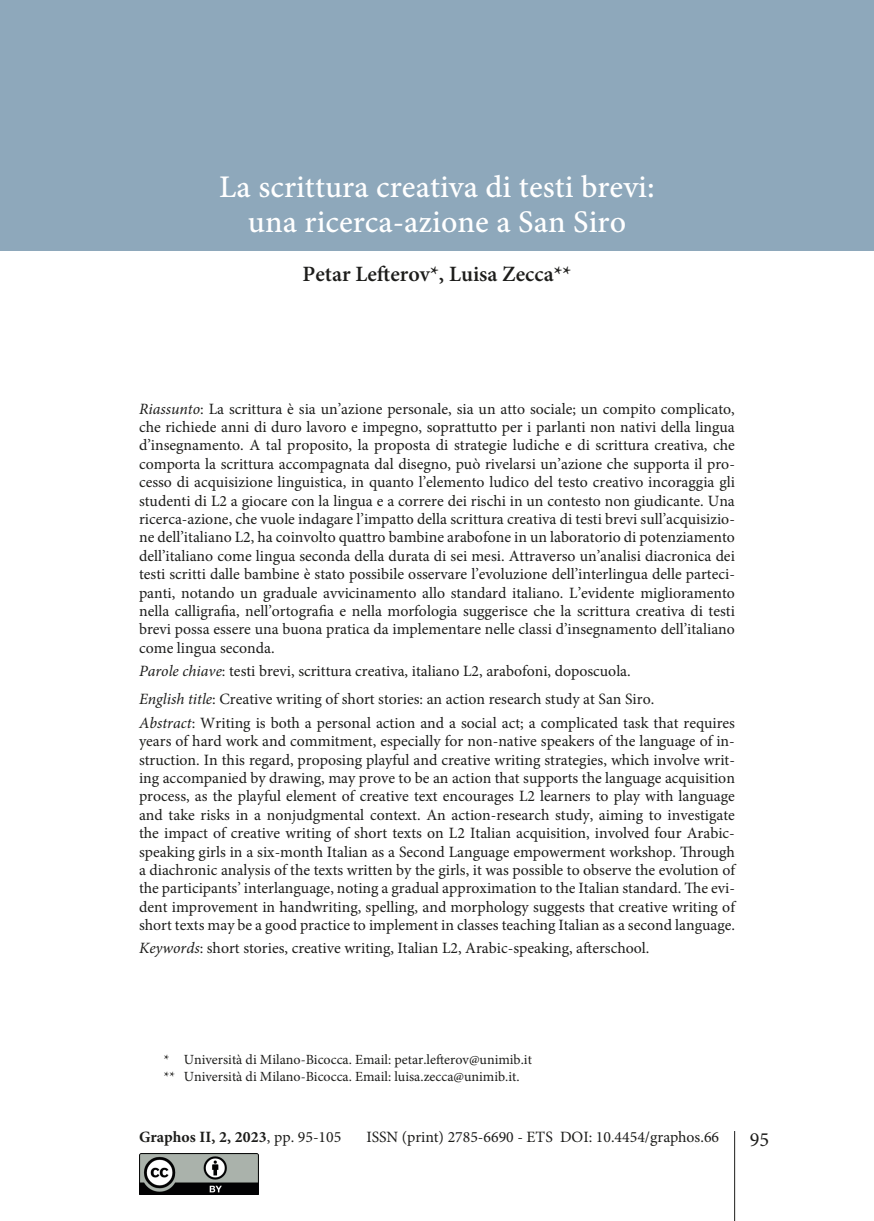
<style>
.page{position:relative;width:874px;height:1221px;background:#fff}
.page>*{position:absolute;margin:0;border:0;box-sizing:border-box;transform-origin:0 0}
.t1{font:31.5px/35px "Minion Pro Medium Capt";color:#fff;text-align:center}
.t2{font:600 21.88px "Minion Pro";color:#1d1d1b}
.t3{font:20.12px "Minion Pro";color:#1d1d1b}
.t4{font:15.75px/18.4px "Minion Pro";color:#1d1d1b;text-align:justify}
.t5{font:700 15.75px "Minion Pro";color:#1d1d1b}
.t6{font:14px/16.6px "Minion Pro";color:#1d1d1b}
.s1{font-style:italic}
.s2{font-weight:400}
</style>
<div class="page">
<hr style="left:733px;top:1130px;width:1px;height:90px;background:#1d1d1b">
<div style="left:0;top:0;width:873px;height:251px;background:#8ea8bb"></div>
<img style="left:139px;top:1153px;width:119px;height:41px">
<h1 class="t1" style="left:219px;top:170px;width:436px">La scrittura creativa di testi brevi: una ricerca-azione a San Siro</h1>
<h2 class="t2" style="left:302px;top:259px;width:270px">Petar Lefterov*, Luisa Zecca**</h2>
<p class="t4" style="left:139px;top:399px;width:597px"><span class="s1">Riassunto</span>: La scrittura è sia un’azione personale, sia un atto sociale; un compito complicato, che richiede anni di duro lavoro e impegno, soprattutto per i parlanti non nativi della lingua d’insegnamento. A tal proposito, la proposta di strategie ludiche e di scrittura creativa, che comporta la scrittura accompagnata dal disegno, può rivelarsi un’azione che supporta il pro&shy;cesso di acquisizione linguistica, in quanto l’elemento ludico del testo creativo incoraggia gli studenti di L2 a giocare con la lingua e a correre dei rischi in un contesto non giudicante. Una ricerca-azione, che vuole indagare l’impatto della scrittura creativa di testi brevi sull’acquisizio&shy;ne dell’italiano L2, ha coinvolto quattro bambine arabofone in un laboratorio di potenziamento dell’italiano come lingua seconda della durata di sei mesi. Attraverso un’analisi diacronica dei testi scritti dalle bambine è stato possibile osservare l’evoluzione dell’interlingua delle parteci&shy;panti, notando un graduale avvicinamento allo standard italiano. L’evidente miglioramento nella calligrafia, nell’ortografia e nella morfologia suggerisce che la scrittura creativa di testi brevi possa essere una buona pratica da implementare nelle classi d’insegnamento dell’italiano come lingua seconda.</p>
<p class="t4" style="left:139px;top:657px;width:516px;line-height:28.3px"><span class="s1">Parole chiave</span>: testi brevi, scrittura creativa, italiano L2, arabofoni, doposcuola.<br><span class="s1">English title</span>: Creative writing of short stories: an action research study at San Siro.</p>
<p class="t4" style="left:139px;top:713px;width:597px"><span class="s1">Abstract</span>: Writing is both a personal action and a social act; a complicated task that requires years of hard work and commitment, especially for non-native speakers of the language of in&shy;struction. In this regard, proposing playful and creative writing strategies, which involve writ&shy;ing accompanied by drawing, may prove to be an action that supports the language acquisition process, as the playful element of creative text encourages L2 learners to play with language and take risks in a nonjudgmental context. An action-research study, aiming to investigate the impact of creative writing of short texts on L2 Italian acquisition, involved four Arabic&shy;speaking girls in a six-month Italian as a Second Language empowerment workshop. Through a diachronic analysis of the texts written by the girls, it was possible to observe the evolution of the participants’ interlanguage, noting a gradual approximation to the Italian standard. The evi&shy;dent improvement in handwriting, spelling, and morphology suggests that creative writing of short texts may be a good practice to implement in classes teaching Italian as a second language.</p>
<p class="t4" style="left:139px;top:939px;width:511px"><span class="s1">Keywords</span>: short stories, creative writing, Italian L2, Arabic-speaking, afterschool.</p>
<p class="t6" style="left:164px;top:1051px;width:369px">* Università di Milano-Bicocca. Email: petar.lefterov@unimib.it ** Università di Milano-Bicocca. Email: luisa.zecca@unimib.it.</p>
<p class="t5" style="left:139px;top:1125px;width:204px">Graphos II, 2, 2023<span class="s2">, pp. 95-105</span></p>
<p class="t4" style="left:366px;top:1127px;width:354px">ISSN (print) 2785-6690 - ETS DOI: 10.4454/graphos.66</p>
<p class="t3" style="left:749px;top:1125px;width:21px">95</p>
</div>
